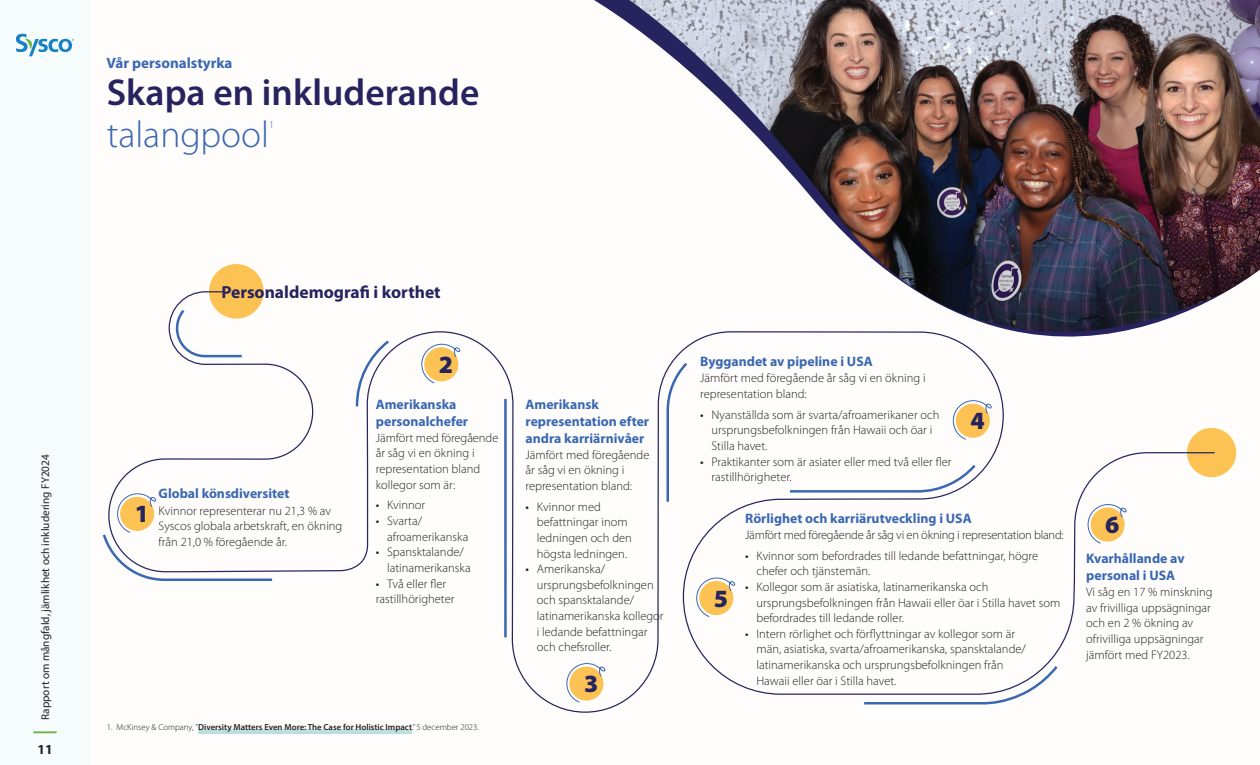
<style>
.page{position:relative;width:1260px;height:765px;background:#fff}
.page>*{position:absolute;margin:0;border:0;box-sizing:border-box;transform-origin:0 0}
.H1-30pt_Header{font:600 37.5px/41.2px "Myriad Pro";color:#27235f}
.t1{font:900 24.88px "Myriad Pro";color:#26245f}
.P-14pt_Intro_Copy_Info_Title{font:700 17.5px "Myriad Pro";color:#27235f}
.t2{font:700 15px "Myriad Pro";color:#3a67b1}
.P-11pt_Body_Copy{font:700 13.75px/16.9px "Myriad Pro";color:#3a67b1}
.t3{font:700 13.75px "Myriad Pro";color:#231f20}
.P-10pt_Body_Bullet_List{font:300 12.5px/15.6px "Myriad Pro";color:#231f20}
.P-10pt_Body_Copy{font:300 12.5px/15.6px "Myriad Pro";color:#231f20}
.P-10pt_Body_Copy-2{font:300 12.5px "Myriad Pro";letter-spacing:-.02em;color:#231f20}
.t4{font:11.25px "Myriad Pro";color:#231f20}
.H1-30pt_Header-2{font:300 10.25px "Myriad Pro";color:#3a67b1}
.P-7pt_Footnote{font:600 8.75px "Myriad Pro";color:#231f20}
.s1{font-weight:300;color:#3a67b1}
.s2{font-weight:400}
.s3{font-weight:300}
</style>
<div class="page">
<img style="left:209px;top:0;width:1051px;height:477px">
<div style="left:209px;top:264px;width:55px;height:55px;background:#fcc254;border-radius:50%"></div>
<div style="left:1187px;top:428px;width:49px;height:49px;background:#fcc254;border-radius:50%"></div>
<svg style="left:113px;top:291px;width:1103px;height:422px"></svg>
<svg style="left:421px;top:343px;width:42px;height:41px"></svg>
<svg style="left:566px;top:663px;width:42px;height:41px"></svg>
<svg style="left:952px;top:400px;width:42px;height:41px"></svg>
<svg style="left:696px;top:577px;width:42px;height:41px"></svg>
<svg style="left:1087px;top:504px;width:42px;height:41px"></svg>
<svg style="left:175px;top:307px;width:69px;height:52px"></svg>
<svg style="left:102px;top:493px;width:173px;height:89px"></svg>
<hr style="left:504px;top:399px;width:3px;height:238px;background:#3a67b1">
<svg style="left:355px;top:338px;width:37px;height:71px"></svg>
<svg style="left:665px;top:360px;width:25px;height:144px"></svg>
<svg style="left:788px;top:462px;width:190px;height:32px"></svg>
<svg style="left:862px;top:663px;width:198px;height:43px"></svg>
<div style="left:198px;top:729px;width:214px;height:5px;background:#bcdfde"></div>
<div style="left:0;top:0;width:90px;height:765px;background:#f6fbfb"></div>
<hr style="left:33px;top:731px;width:24px;height:2px;background:#6bb344">
<svg style="left:16px;top:34px;width:58px;height:22px"></svg>
<p class="t4" style="left:39px;top:720px;width:267px;rotate:-90deg">Rapport om mångfald, jämlikhet och inkludering FY2024</p>
<p class="t3" style="left:37px;top:740px;width:17px">11</p>
<p class="t2" style="left:107px;top:53px;width:127px">Vår personalstyrka</p>
<p class="H1-30pt_Header" style="left:107px;top:71px;width:374px">Skapa en inkluderande <span class="s1">talangpool</span></p>
<p class="H1-30pt_Header-2" style="left:269px;top:118px;width:6px">1</p>
<p class="P-14pt_Intro_Copy_Info_Title" style="left:221px;top:281px;width:221px">Personaldemografi i korthet</p>
<h2 class="t1" style="left:135px;top:497px;width:16px">1</h2>
<p class="P-11pt_Body_Copy" style="left:159px;top:485px;width:132px">Global könsdiversitet</p>
<p class="P-10pt_Body_Copy" style="left:159px;top:502px;width:185px">Kvinnor representerar nu 21,3 % av<br>Syscos globala arbetskraft, en ökning från 21,0 % föregående år.</p>
<h2 class="t1" style="left:439px;top:348px;width:16px">2</h2>
<p class="P-11pt_Body_Copy" style="left:376px;top:395px;width:94px">Amerikanska personalchefer</p>
<p class="P-10pt_Body_Copy" style="left:376px;top:430px;width:124px">Jämfört med föregående år såg vi en ökning i representation bland kollegor som är:</p>
<p class="P-10pt_Body_Bullet_List" style="left:376px;top:497px;width:51px"><span class="s2">•</span> Kvinnor</p>
<p class="P-10pt_Body_Bullet_List" style="left:387px;top:513px;width:83px;text-indent:-11px"><span class="s2">•</span> Svarta/ afroamerikanska</p>
<p class="P-10pt_Body_Bullet_List" style="left:387px;top:544px;width:85px;text-indent:-11px"><span class="s2">•</span> Spansktalande/ latinamerikanska</p>
<p class="P-10pt_Body_Bullet_List" style="left:376px;top:575px;width:80px"><span class="s2">•</span> Två eller fler rastillhörigheter</p>
<p class="P-7pt_Footnote" style="left:107px;top:722px;width:374px"><span class="s3">1. McKinsey &amp; Company, ”</span>Diversity Matters Even More: The Case for Holistic Impact<span class="s3">.” 5 december 2023.</span></p>
<p class="P-11pt_Body_Copy" style="left:526px;top:395px;width:125px">Amerikansk representation efter andra karriärnivåer</p>
<p class="P-10pt_Body_Copy" style="left:526px;top:447px;width:125px">Jämfört med föregående år såg vi en ökning i representation bland:</p>
<p class="P-10pt_Body_Bullet_List" style="left:537px;top:499px;width:97px;text-indent:-11px"><span class="s2">•</span> Kvinnor med befattningar inom ledningen och den högsta ledningen.</p>
<p class="P-10pt_Body_Bullet_List" style="left:537px;top:561px;width:128px;text-indent:-11px"><span class="s2">•</span> Amerikanska/ ursprungsbefolkningen och spansktalande/ latinamerikanska kollegor i ledande befattningar och chefsroller.</p>
<h2 class="t1" style="left:584px;top:667px;width:16px">3</h2>
<p class="P-11pt_Body_Copy" style="left:700px;top:353px;width:174px">Byggandet av pipeline i USA</p>
<p class="P-10pt_Body_Copy" style="left:700px;top:370px;width:227px">Jämfört med föregående år såg vi en ökning i representation bland:</p>
<p class="P-10pt_Body_Bullet_List" style="left:711px;top:407px;width:229px;text-indent:-11px"><span class="s2">•</span> Nyanställda som är svarta/afroamerikaner och ursprungsbefolkningen från Hawaii och öar i<br>Stilla havet.</p>
<p class="P-10pt_Body_Bullet_List" style="left:711px;top:454px;width:242px;text-indent:-11px"><span class="s2">•</span> Praktikanter som är asiater eller med två eller fler rastillhörigheter.</p>
<p class="P-11pt_Body_Copy" style="left:745px;top:509px;width:228px">Rörlighet och karriärutveckling i USA</p>
<p class="P-10pt_Body_Copy-2" style="left:745px;top:527px;width:320px">Jämfört med föregående år såg vi en ökning i representation bland:</p>
<p class="P-10pt_Body_Bullet_List" style="left:756px;top:548px;width:283px;text-indent:-11px"><span class="s2">•</span> Kvinnor som befordrades till ledande befattningar, högre chefer och tjänstemän.</p>
<p class="P-10pt_Body_Bullet_List" style="left:756px;top:579px;width:305px;text-indent:-11px"><span class="s2">•</span> Kollegor som är asiatiska, latinamerikanska och ursprungsbefolkningen från Hawaii eller öar i Stilla havet som befordrades till ledande roller.</p>
<p class="P-10pt_Body_Bullet_List" style="left:756px;top:626px;width:271px;text-indent:-11px"><span class="s2">•</span> Intern rörlighet och förflyttningar av kollegor som är män, asiatiska, svarta/afroamerikanska, spansktalande/ latinamerikanska och ursprungsbefolkningen från Hawaii eller öar i Stilla havet.</p>
<h2 class="t1" style="left:970px;top:404px;width:16px">4</h2>
<h2 class="t1" style="left:714px;top:582px;width:16px">5</h2>
<h2 class="t1" style="left:1105px;top:508px;width:16px">6</h2>
<p class="P-11pt_Body_Copy" style="left:1086px;top:550px;width:100px">Kvarhållande av personal i USA</p>
<p class="P-10pt_Body_Copy" style="left:1086px;top:584px;width:128px">Vi såg en 17 % minskning av frivilliga uppsägningar och en 2 % ökning av ofrivilliga uppsägningar jämfört med FY2023.</p>
</div>
